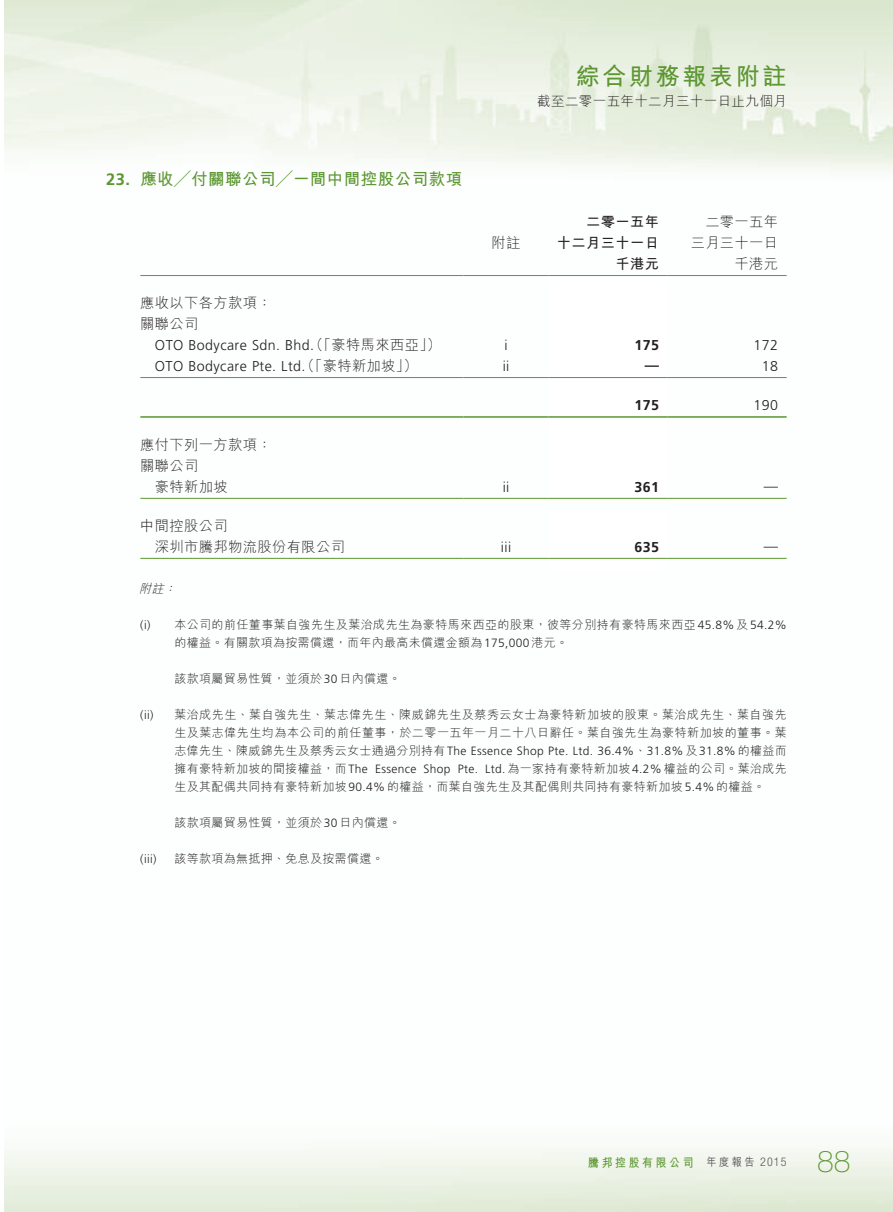
<style>
.page{position:relative;width:893px;height:1212px;background:#fff}
.page>*{position:absolute;margin:0;border:0;box-sizing:border-box;transform-origin:0 0}
.t1{font:100 30px "Helvetica Neue LT Std";color:#5c9731}
.t2{font:700 24px "M Hei HK";letter-spacing:.11em;color:#5c9731}
._3__標題{font:700 16.5px "M Hei HK";letter-spacing:.03em;color:#5c9731}
._1__內文{font:300 14.25px "Frutiger LT Std";letter-spacing:.03em;color:#231f20}
._1__內文-2{font:300 14.25px "M Hei HK";letter-spacing:.03em;color:#231f20}
._1__內文-3{font:700 14.25px "M Hei HK";letter-spacing:.03em;color:#231f20}
._1__內文-4{font:700 14.25px "Frutiger LT Std";letter-spacing:.03em;color:#231f20}
.t3{font:300 13.5px "M Hei HK";letter-spacing:.03em;color:#231f20}
._2__附註內文{font:300 12px/18px "M Hei HK";letter-spacing:.03em;color:#231f20}
.t4{font:700 12px "M Hei HK";letter-spacing:.25em;color:#5c9731;scale:.9 1}
._2__附註內文-2{font:300 12px "Frutiger LT Std";color:#231f20}
._2__附註內文-3{font:italic 300 12px "M Hei HK";color:#231f20}
.s1{font-family:"Frutiger LT Std"}
.s2{font-family:"M Hei HK"}
.s3{font-weight:500;font-size:11.25px;color:#57585a}
.s4{font-family:"Helvetica Neue LT Std";font-weight:300;font-stretch:condensed;color:#57585a}
</style>
<div class="page">
<svg style="left:549px;top:276px;width:119px;height:282px"></svg>
<hr style="left:140px;top:275px;width:323px;height:1px;background:#5c9731">
<hr style="left:463px;top:275px;width:86px;height:1px;background:#5c9731">
<hr style="left:549px;top:275px;width:119px;height:1px;background:#5c9731">
<hr style="left:668px;top:275px;width:119px;height:1px;background:#5c9731">
<hr style="left:140px;top:377px;width:323px;height:1px;background:#5c9731">
<hr style="left:463px;top:377px;width:86px;height:1px;background:#5c9731">
<hr style="left:549px;top:377px;width:119px;height:1px;background:#5c9731">
<hr style="left:668px;top:377px;width:119px;height:1px;background:#5c9731">
<hr style="left:140px;top:416px;width:323px;height:2px;background:#5c9731">
<hr style="left:463px;top:416px;width:86px;height:2px;background:#5c9731">
<hr style="left:549px;top:416px;width:119px;height:2px;background:#5c9731">
<hr style="left:668px;top:416px;width:119px;height:2px;background:#5c9731">
<hr style="left:140px;top:498px;width:323px;height:1px;background:#5c9731">
<hr style="left:463px;top:498px;width:86px;height:1px;background:#5c9731">
<hr style="left:549px;top:498px;width:119px;height:1px;background:#5c9731">
<hr style="left:668px;top:498px;width:119px;height:1px;background:#5c9731">
<hr style="left:140px;top:558px;width:323px;height:1px;background:#5c9731">
<hr style="left:463px;top:558px;width:86px;height:1px;background:#5c9731">
<hr style="left:549px;top:558px;width:119px;height:1px;background:#5c9731">
<hr style="left:668px;top:558px;width:119px;height:1px;background:#5c9731">
<p class="_3__標題" style="left:106px;top:167px;width:357px"><span class="s1">23.</span> 應收╱付關聯公司╱一間中間控股公司款項</p>
<h2 class="t2" style="left:576px;top:59px;width:212px">綜合財務報表附註</h2>
<p class="t3" style="left:537px;top:94px;width:251px">截至二零一五年十二月三十一日止九個月</p>
<p class="_1__內文-2" style="left:492px;top:235px;width:30px">附註</p>
<p class="_1__內文-3" style="left:586px;top:211px;width:74px">二零一五年</p>
<p class="_1__內文-3" style="left:557px;top:232px;width:104px">十二月三十一日</p>
<p class="_1__內文-2" style="left:705px;top:214px;width:74px">二零一五年</p>
<p class="_1__內文-2" style="left:691px;top:235px;width:89px">三月三十一日</p>
<p class="_1__內文-3" style="left:616px;top:253px;width:45px">千港元</p>
<p class="_1__內文-2" style="left:735px;top:256px;width:45px">千港元</p>
<p class="_1__內文-2" style="left:140px;top:295px;width:133px">應收以下各方款項：</p>
<p class="_1__內文-2" style="left:140px;top:316px;width:60px">關聯公司</p>
<p class="_1__內文" style="left:155px;top:337px;width:288px">OTO Bodycare Sdn. Bhd<span class="s2">（</span>. <span class="s2">「豪特馬來西亞」）</span></p>
<p class="_1__內文" style="left:504px;top:337px;width:5px">i</p>
<p class="_1__內文-4" style="left:634px;top:336px;width:26px">175</p>
<p class="_1__內文" style="left:754px;top:337px;width:26px">172</p>
<p class="_1__內文" style="left:155px;top:358px;width:264px">OTO Bodycare Pte. Ltd<span class="s2">（</span>. <span class="s2">「豪特新加坡」）</span></p>
<p class="_1__內文" style="left:503px;top:358px;width:8px">ii</p>
<p class="_1__內文-4" style="left:645px;top:357px;width:16px">—</p>
<p class="_1__內文" style="left:762px;top:358px;width:18px">18</p>
<p class="_1__內文-4" style="left:634px;top:397px;width:26px">175</p>
<p class="_1__內文" style="left:754px;top:397px;width:26px">190</p>
<p class="_1__內文-2" style="left:140px;top:437px;width:133px">應付下列一方款項：</p>
<p class="_1__內文-2" style="left:140px;top:458px;width:60px">關聯公司</p>
<p class="_1__內文-2" style="left:155px;top:479px;width:74px">豪特新加坡</p>
<p class="_1__內文" style="left:503px;top:479px;width:8px">ii</p>
<p class="_1__內文-4" style="left:634px;top:478px;width:26px">361</p>
<p class="_1__內文" style="left:764px;top:478px;width:16px">—</p>
<p class="_1__內文-2" style="left:140px;top:518px;width:89px">中間控股公司</p>
<p class="_1__內文-2" style="left:155px;top:539px;width:192px">深圳市騰邦物流股份有限公司</p>
<p class="_1__內文" style="left:501px;top:539px;width:12px">iii</p>
<p class="_1__內文-4" style="left:634px;top:538px;width:26px">635</p>
<p class="_1__內文" style="left:764px;top:538px;width:16px">—</p>
<p class="_2__附註內文-3" style="left:139px;top:583px;width:41px">附註：</p>
<p class="_2__附註內文" style="left:174px;top:616px;width:614px;text-indent:-34px"><span class="s1">(i)</span> 本公司的前任董事葉自強先生及葉治成先生為豪特馬來西亞的股東，彼等分別持有豪特馬來西亞<span class="s1">45.8%</span>及<span class="s1">54.2%</span>的權益。有關款項為按需償還，而年內最高未償還金額為<span class="s1">175,000</span>港元。</p>
<p class="_2__附註內文" style="left:174px;top:670px;width:228px">該款項屬貿易性質，並須於<span class="s1">30</span>日內償還。</p>
<p class="_2__附註內文" style="left:174px;top:706px;width:614px;text-align:justify;text-indent:-34px"><span class="s1">(ii)</span> 葉治成先生、葉自強先生、葉志偉先生、陳威錦先生及蔡秀云女士為豪特新加坡的股東。葉治成先生、葉自強先生及葉志偉先生均為本公司的前任董事，於二零一五年一月二十八日辭任。葉自強先生為豪特新加坡的董事。葉志偉先生、陳威錦先生及蔡秀云女士通過分別持有<span class="s1">The Essence Shop Pte. Ltd. 36.4%</span>、<span class="s1">31.8%</span>及<span class="s1">31.8%</span>的權益而擁有豪特新加坡的間接權益，而<span class="s1">The Essence Shop Pte. Ltd.</span>為一家持有豪特新加坡<span class="s1">4.2%</span>權益的公司。葉治成先生及其配偶共同持有豪特新加坡<span class="s1">90.4%</span>的權益，而葉自強先生及其配偶則共同持有豪特新加坡<span class="s1">5.4%</span>的權益。</p>
<p class="_2__附註內文" style="left:174px;top:814px;width:228px">該款項屬貿易性質，並須於<span class="s1">30</span>日內償還。</p>
<p class="_2__附註內文-2" style="left:140px;top:852px;width:18px">(iii)</p>
<p class="_2__附註內文" style="left:174px;top:850px;width:211px">該等款項為無抵押、免息及按需償還。</p>
<p class="t4" style="left:588px;top:1153px;width:222px">騰邦控股有限公司 <span class="s3">年度報告</span> <span class="s4">2015</span></p>
<h1 class="t1" style="left:817px;top:1144px;width:35px">88</h1>
</div>
